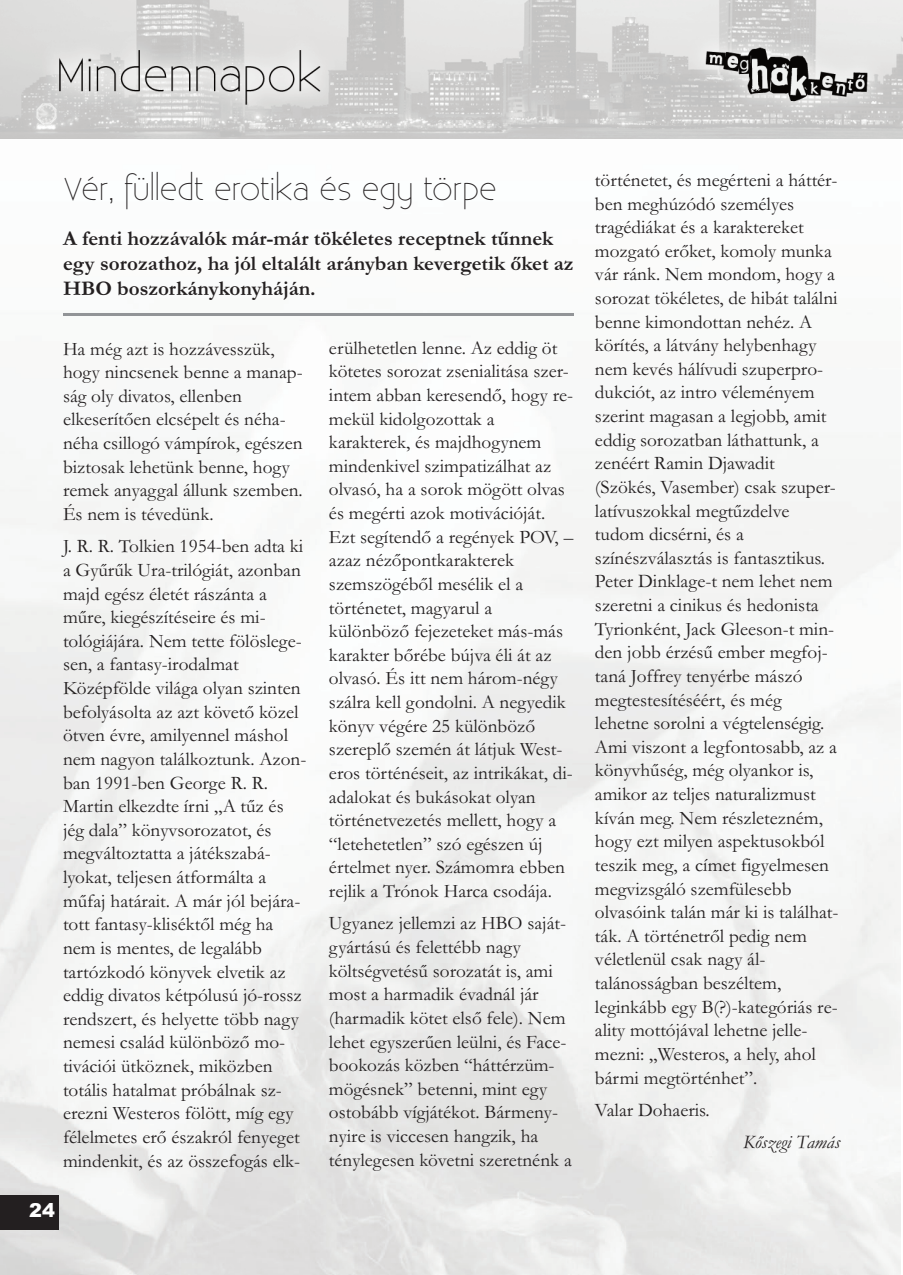
<style>
.page{position:relative;width:903px;height:1275px;background:#fff}
.page>*{position:absolute;margin:0;border:0;box-sizing:border-box;transform-origin:0 0}
.t1{font:300 31.5px "Existence";color:#231f20}
.t2{font:700 21px/25.2px "Garamond";color:#231f20}
.t3{font:19.25px/23.6px "Garamond";color:#231f20}
.t4{font:italic 19.25px "Garamond";color:#231f20}
.t5{font:900 19.25px "Arial";color:#fff}
</style>
<div class="page">
<img style="left:0;top:138px;width:901px;height:1137px">
<div style="left:0;top:1195px;width:58px;height:35px;background:#231f20"></div>
<img style="left:0;top:0;width:903px;height:138px">
<img style="left:63px;top:314px;width:511px;height:2px">
<h1 class="t1" style="left:63px;top:170px;width:435px">Vér, fülledt erotika és egy törpe</h1>
<p class="t2" style="left:63px;top:225px;width:512px">A fenti hozzávalók már-már tökéletes receptnek tűnnek egy sorozathoz, ha jól eltalált arányban kevergetik őket az<br>HBo boszorkánykonyháján.</p>
<p class="t3" style="left:63px;top:336px;width:241px">Ha még azt is hozzávesszük, hogy nincsenek benne a manap&shy;ság oly divatos, ellenben elkeserítően elcsépelt és néha&shy;néha csillogó vámpírok, egészen biztosak lehetünk benne, hogy remek anyaggal állunk szemben.<br>És nem is tévedünk.</p>
<p class="t3" style="left:63px;top:534px;width:245px">J. R. R. Tolkien 1954-ben adta ki a Gyűrűk Ura-trilógiát, azonban majd egész életét rászánta a műre, kiegészítéseire és mi&shy;tológiájára. Nem tette fölöslege&shy;sen, a fantasy-irodalmat<br>Középfölde világa olyan szinten befolyásolta az azt követő közel ötven évre, amilyennel máshol nem nagyon találkoztunk. Azon&shy;ban 1991-ben George R. R.<br>Martin elkezdte írni „A tűz és jég dala” könyvsorozatot, és megváltoztatta a játékszabá&shy;lyokat, teljesen átformálta a műfaj határait. A már jól bejára&shy;tott fantasy-kliséktől még ha nem is mentes, de legalább tartózkodó könyvek elvetik az eddig divatos kétpólusú jó-rossz rendszert, és helyette több nagy nemesi család különböző mo&shy;tivációi ütköznek, miközben totális hatalmat próbálnak sz&shy;erezni Westeros fölött, míg egy félelmetes erő északról fenyeget mindenkit, és az összefogás elk-</p>
<p class="t5" style="left:29px;top:1199px;width:27px">24</p>
<p class="t3" style="left:329px;top:335px;width:246px">erülhetetlen lenne. Az eddig öt kötetes sorozat zsenialitása szer&shy;intem abban keresendő, hogy re&shy;mekül kidolgozottak a karakterek, és majdhogynem mindenkivel szimpatizálhat az olvasó, ha a sorok mögött olvas és megérti azok motivációját.<br>Ezt segítendő a regények POV, – azaz nézőpontkarakterek szemszögéből mesélik el a történetet, magyarul a különböző fejezeteket más-más karakter bőrébe bújva éli át az olvasó. És itt nem három-négy szálra kell gondolni. A negyedik könyv végére 25 különböző szereplő szemén át látjuk West&shy;eros történéseit, az intrikákat, di&shy;adalokat és bukásokat olyan történetvezetés mellett, hogy a “letehetetlen” szó egészen új értelmet nyer. Számomra ebben rejlik a Trónok Harca csodája.</p>
<p class="t3" style="left:329px;top:911px;width:244px">Ugyanez jellemzi az HBO saját&shy;gyártású és felettébb nagy költségvetésű sorozatát is, ami most a harmadik évadnál jár (harmadik kötet első fele). Nem lehet egyszerűen leülni, és Face&shy;bookozás közben “háttérzüm&shy;mögésnek” betenni, mint egy ostobább vígjátékot. Bármeny&shy;nyire is viccesen hangzik, ha ténylegesen követni szeretnénk a</p>
<p class="t3" style="left:595px;top:167px;width:245px">történetet, és megérteni a háttér&shy;ben meghúzódó személyes tragédiákat és a karaktereket mozgató erőket, komoly munka vár ránk. Nem mondom, hogy a sorozat tökéletes, de hibát találni benne kimondottan nehéz. A körítés, a látvány helybenhagy nem kevés hálívudi szuperpro&shy;dukciót, az intro véleményem szerint magasan a legjobb, amit eddig sorozatban láthattunk, a zenéért Ramin Djawadit (Szökés, Vasember) csak szuper&shy;latívuszokkal megtűzdelve tudom dicsérni, és a színészválasztás is fantasztikus.<br>Peter Dinklage-t nem lehet nem szeretni a cinikus és hedonista<br>Tyrionként, Jack Gleeson-t min&shy;den jobb érzésű ember megfoj&shy;taná Joffrey tenyérbe mászó megtestesítéséért, és még lehetne sorolni a végtelenségig.<br>Ami viszont a legfontosabb, az a könyvhűség, még olyankor is, amikor az teljes naturalizmust kíván meg. Nem részletezném, hogy ezt milyen aspektusokból teszik meg, a címet figyelmesen megvizsgáló szemfülesebb olvasóink talán már ki is találhat&shy;ták. A történetről pedig nem véletlenül csak nagy ál&shy;talánosságban beszéltem, leginkább egy B(?)-kategóriás re&shy;ality mottójával lehetne jelle&shy;mezni: „Westeros, a hely, ahol bármi megtörténhet”.</p>
<p class="t3" style="left:595px;top:1097px;width:116px">Valar Dohaeris.</p>
<p class="t4" style="left:743px;top:1130px;width:98px">Kőszegi Tamás</p>
</div>
